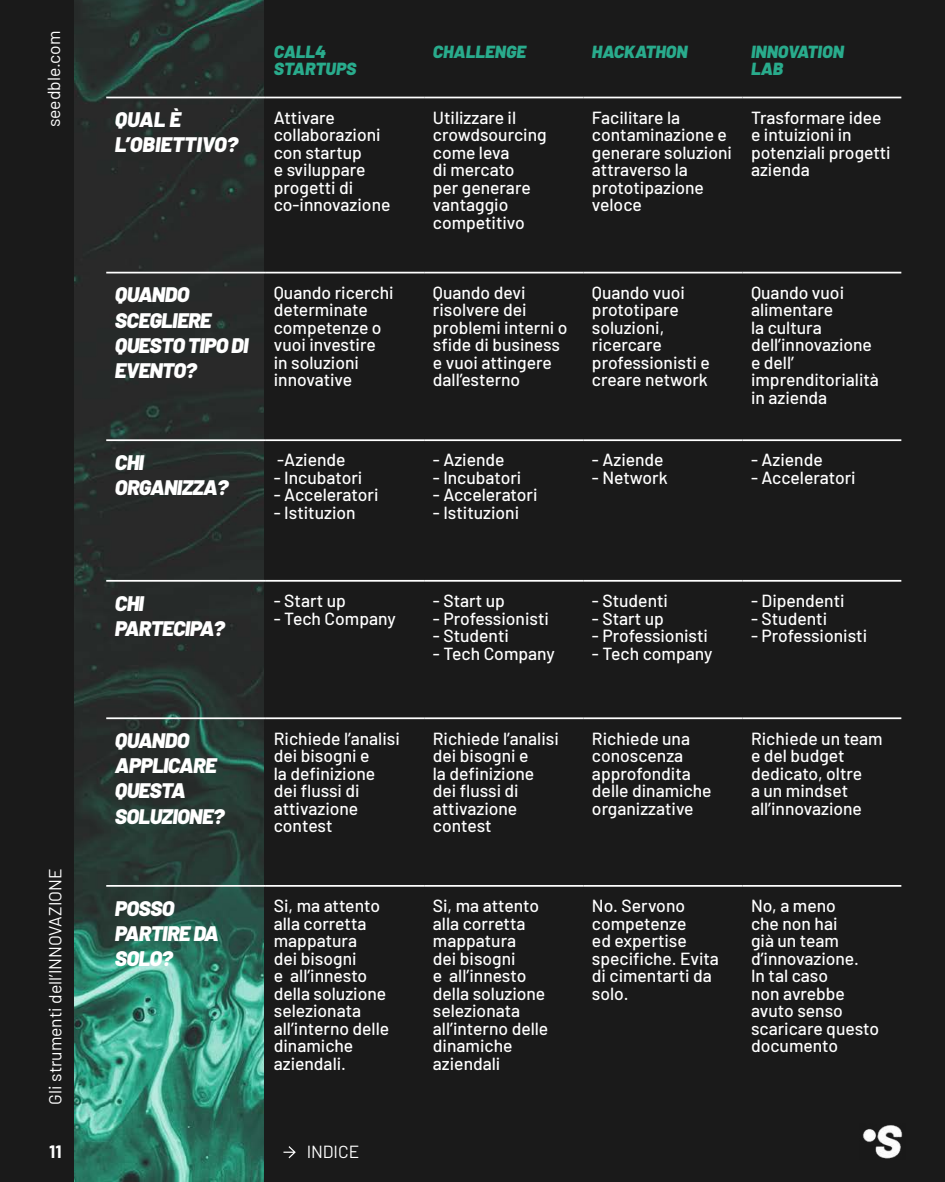
<style>
.page{position:relative;width:945px;height:1182px;background:#fff}
.page>*{position:absolute;margin:0;border:0;box-sizing:border-box;transform-origin:0 0}
.t1{font:italic 900 21px/25.2px "Barlow";letter-spacing:-.03em;color:#fff}
.t2{font:italic 900 21px/25.2px "Barlow";color:#fff}
.t3{font:500 17.5px/17.5px "Barlow";color:#fff}
.t4{font:17.5px "Barlow";color:#fff}
.t5{font:italic 900 17.5px/17.5px "Barlow";color:#29ab8c}
.t6{font:700 17.5px "Barlow";color:#fff}
</style>
<div class="page">
<div style="left:0;top:0;width:945px;height:1181px;background:#1a1a1a"></div>
<img style="left:75px;top:0;width:189px;height:1181px">
<hr style="left:106px;top:97px;width:159px;height:1px;background:#fff">
<hr style="left:265px;top:97px;width:159px;height:1px;background:#fff">
<hr style="left:424px;top:97px;width:159px;height:1px;background:#fff">
<hr style="left:583px;top:97px;width:159px;height:1px;background:#fff">
<hr style="left:742px;top:97px;width:159px;height:1px;background:#fff">
<hr style="left:106px;top:272px;width:159px;height:1px;background:#fff">
<hr style="left:265px;top:272px;width:159px;height:1px;background:#fff">
<hr style="left:424px;top:272px;width:159px;height:1px;background:#fff">
<hr style="left:583px;top:272px;width:159px;height:1px;background:#fff">
<hr style="left:742px;top:272px;width:159px;height:1px;background:#fff">
<hr style="left:106px;top:439px;width:159px;height:2px;background:#fff">
<hr style="left:265px;top:439px;width:159px;height:2px;background:#fff">
<hr style="left:424px;top:439px;width:159px;height:2px;background:#fff">
<hr style="left:583px;top:439px;width:159px;height:2px;background:#fff">
<hr style="left:742px;top:439px;width:159px;height:2px;background:#fff">
<hr style="left:106px;top:580px;width:159px;height:1px;background:#fff">
<hr style="left:265px;top:580px;width:159px;height:1px;background:#fff">
<hr style="left:424px;top:580px;width:159px;height:1px;background:#fff">
<hr style="left:583px;top:580px;width:159px;height:1px;background:#fff">
<hr style="left:742px;top:580px;width:159px;height:1px;background:#fff">
<hr style="left:106px;top:717px;width:159px;height:2px;background:#fff">
<hr style="left:265px;top:717px;width:159px;height:2px;background:#fff">
<hr style="left:424px;top:717px;width:159px;height:2px;background:#fff">
<hr style="left:583px;top:717px;width:159px;height:2px;background:#fff">
<hr style="left:742px;top:717px;width:159px;height:2px;background:#fff">
<hr style="left:106px;top:884px;width:159px;height:2px;background:#fff">
<hr style="left:265px;top:884px;width:159px;height:2px;background:#fff">
<hr style="left:424px;top:884px;width:159px;height:2px;background:#fff">
<hr style="left:583px;top:884px;width:159px;height:2px;background:#fff">
<hr style="left:742px;top:884px;width:159px;height:2px;background:#fff">
<img style="left:862px;top:1125px;width:41px;height:34px">
<svg style="left:284px;top:1146px;width:12px;height:12px"></svg>
<p class="t4" style="left:41px;top:127px;width:98px;rotate:-90deg">seedble.com</p>
<p class="t4" style="left:43px;top:1104px;width:237px;rotate:-90deg">Gli strumenti dell’INNOVAZIONE</p>
<p class="t6" style="left:49px;top:1138px;width:14px">11</p>
<p class="t5" style="left:274px;top:41px;width:84px">CALL4<br>STARTUPS</p>
<p class="t5" style="left:433px;top:41px;width:95px">CHALLENGE</p>
<p class="t5" style="left:592px;top:41px;width:97px">HACKATHON</p>
<p class="t5" style="left:751px;top:41px;width:94px">INNOVATION<br>LAB</p>
<p class="t2" style="left:115px;top:106px;width:125px">QUAL È<br>L’OBIETTIVO?</p>
<p class="t3" style="left:274px;top:107px;width:118px">Attivare collaborazioni con startup<br>e sviluppare progetti di co-innovazione</p>
<p class="t3" style="left:433px;top:107px;width:115px">Utilizzare il crowdsourcing come leva<br>di mercato<br>per generare vantaggio competitivo</p>
<p class="t3" style="left:592px;top:107px;width:142px">Facilitare la contaminazione e generare soluzioni attraverso la prototipazione veloce</p>
<p class="t3" style="left:751px;top:107px;width:141px">Trasformare idee e intuizioni in potenziali progetti azienda</p>
<p class="t1" style="left:115px;top:281px;width:135px">QUANDO<br>SCEGLIERE<br>QUESTO TIPO DI<br>EVENTO?</p>
<p class="t3" style="left:274px;top:282px;width:121px">Quando ricerchi determinate competenze o vuoi investire in soluzioni innovative</p>
<p class="t3" style="left:433px;top:282px;width:136px">Quando devi risolvere dei problemi interni o sfide di business e vuoi attingere dall’esterno</p>
<p class="t3" style="left:592px;top:282px;width:119px">Quando vuoi prototipare soluzioni, ricercare professionisti e creare network</p>
<p class="t3" style="left:751px;top:282px;width:129px">Quando vuoi alimentare<br>la cultura dell’innovazione e dell’ imprenditorialità in azienda</p>
<p class="t1" style="left:115px;top:448px;width:115px">CHI<br>ORGANIZZA?</p>
<p class="t3" style="left:277px;top:450px;width:70px">-Aziende</p>
<p class="t3" style="left:274px;top:467px;width:90px">- Incubatori</p>
<p class="t3" style="left:274px;top:485px;width:106px">- Acceleratori</p>
<p class="t3" style="left:274px;top:502px;width:83px">- Istituzion</p>
<p class="t1" style="left:115px;top:589px;width:112px">CHI<br>PARTECIPA?</p>
<p class="t3" style="left:274px;top:590px;width:74px">- Start up</p>
<p class="t3" style="left:274px;top:608px;width:123px">- Tech Company</p>
<p class="t3" style="left:433px;top:450px;width:73px">- Aziende</p>
<p class="t3" style="left:433px;top:467px;width:90px">- Incubatori</p>
<p class="t3" style="left:433px;top:485px;width:106px">- Acceleratori</p>
<p class="t3" style="left:433px;top:502px;width:88px">- Istituzioni</p>
<p class="t3" style="left:433px;top:590px;width:74px">- Start up</p>
<p class="t3" style="left:433px;top:608px;width:118px">- Professionisti</p>
<p class="t3" style="left:433px;top:625px;width:78px">- Studenti</p>
<p class="t3" style="left:433px;top:643px;width:123px">- Tech Company</p>
<p class="t3" style="left:592px;top:450px;width:73px">- Aziende</p>
<p class="t3" style="left:592px;top:467px;width:77px">- Network</p>
<p class="t3" style="left:592px;top:590px;width:78px">- Studenti</p>
<p class="t3" style="left:592px;top:608px;width:74px">- Start up</p>
<p class="t3" style="left:592px;top:625px;width:118px">- Professionisti</p>
<p class="t3" style="left:592px;top:643px;width:122px">- Tech company</p>
<p class="t3" style="left:751px;top:450px;width:73px">- Aziende</p>
<p class="t3" style="left:751px;top:467px;width:106px">- Acceleratori</p>
<p class="t3" style="left:751px;top:590px;width:95px">- Dipendenti</p>
<p class="t3" style="left:751px;top:608px;width:78px">- Studenti</p>
<p class="t3" style="left:751px;top:625px;width:118px">- Professionisti</p>
<p class="t1" style="left:115px;top:726px;width:111px">QUANDO<br>APPLICARE<br>QUESTA<br>SOLUZIONE?</p>
<p class="t3" style="left:274px;top:728px;width:127px">Richiede l’analisi dei bisogni e<br>la definizione dei flussi di attivazione contest</p>
<p class="t3" style="left:433px;top:728px;width:127px">Richiede l’analisi dei bisogni e<br>la definizione dei flussi di attivazione contest</p>
<p class="t3" style="left:592px;top:728px;width:121px">Richiede una conoscenza approfondita delle dinamiche organizzative</p>
<p class="t3" style="left:751px;top:728px;width:133px">Richiede un team e del budget dedicato, oltre<br>a un mindset all’innovazione</p>
<p class="t1" style="left:115px;top:893px;width:105px">POSSO<br>PARTIRE DA<br>SOLO?</p>
<p class="t3" style="left:274px;top:895px;width:117px">Si, ma attento alla corretta mappatura<br>dei bisogni<br>e all’innesto della soluzione selezionata all’interno delle dinamiche aziendali.</p>
<p class="t3" style="left:433px;top:895px;width:117px">Si, ma attento alla corretta mappatura<br>dei bisogni<br>e all’innesto della soluzione selezionata all’interno delle dinamiche aziendali</p>
<p class="t3" style="left:592px;top:895px;width:129px">No. Servono competenze<br>ed expertise specifiche. Evita di cimentarti da solo.</p>
<p class="t3" style="left:751px;top:895px;width:130px">No, a meno<br>che non hai<br>già un team d’innovazione.<br>In tal caso<br>non avrebbe avuto senso scaricare questo documento</p>
<p class="t4" style="left:307px;top:1139px;width:54px">INDICE</p>
</div>
